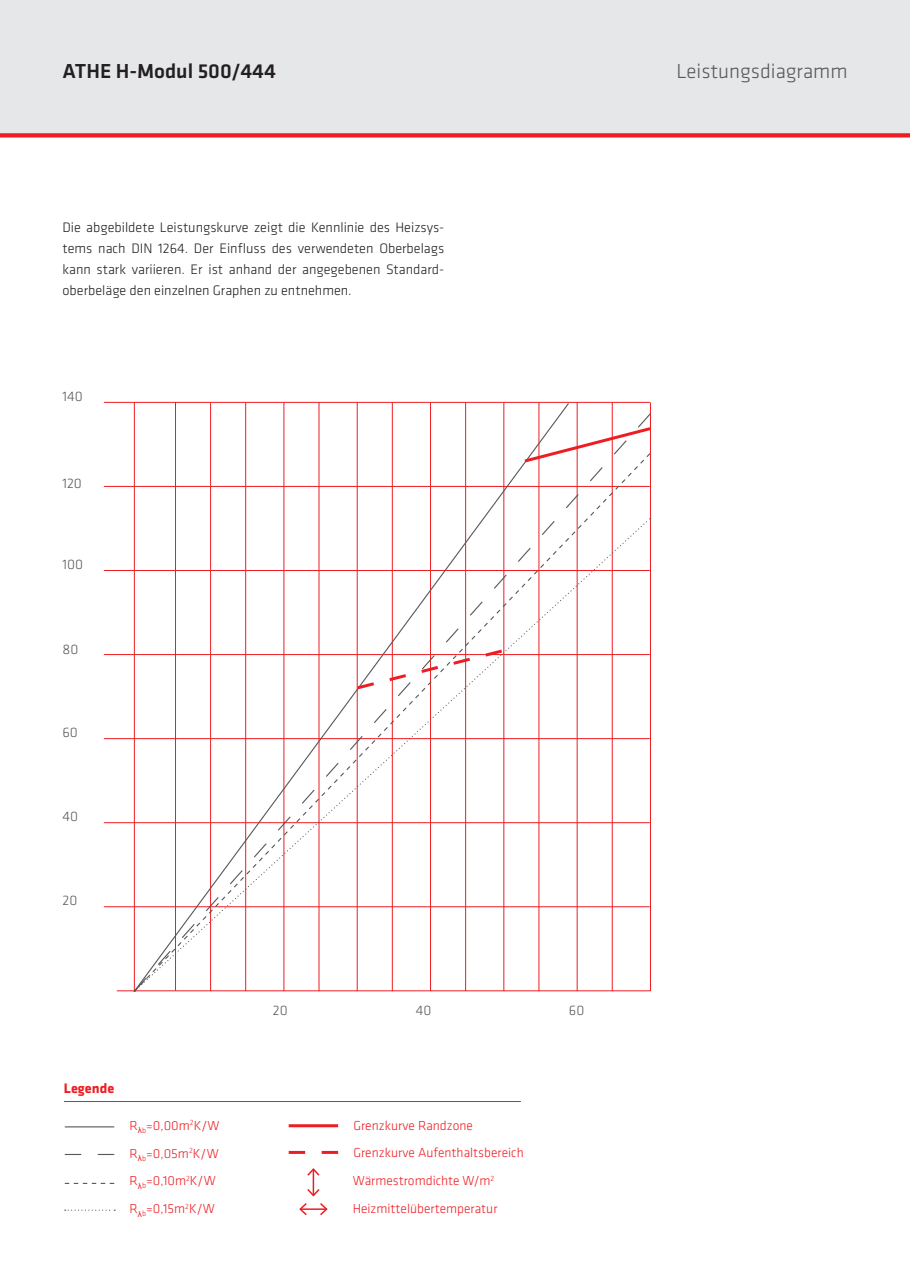
<style>
.page{position:relative;width:910px;height:1280px;background:#fff}
.page>*{position:absolute;margin:0;border:0;box-sizing:border-box;transform-origin:0 0}
.Titel{font:500 21px "Klavika";color:#231f20}
.Titel-2{font:300 21px "Klavika";color:#57585a}
.Zwischentitel{font:300 14.25px/21px "Klavika";color:#231f20;text-align:justify}
.Aufzählung-Box{font:300 14.25px "Klavika";color:#57585a}
.Zwischentitel-2{font:700 14.25px "Klavika";color:#ee1d23}
.Zwischentitel-3{font:300 13.5px "Klavika";color:#ee1d23}
</style>
<div class="page">
<hr style="left:117px;top:990px;width:533px;height:1px;background:#ee1d23">
<hr style="left:104px;top:570px;width:546px;height:1px;background:#ee1d23">
<hr style="left:650px;top:402px;width:1px;height:589px;background:#ee1d23">
<hr style="left:577px;top:402px;width:1px;height:589px;background:#ee1d23">
<hr style="left:612px;top:402px;width:1px;height:589px;background:#ee1d23">
<hr style="left:104px;top:822px;width:546px;height:1px;background:#ee1d23">
<hr style="left:104px;top:654px;width:546px;height:1px;background:#ee1d23">
<hr style="left:104px;top:906px;width:546px;height:1px;background:#ee1d23">
<hr style="left:104px;top:486px;width:546px;height:1px;background:#ee1d23">
<hr style="left:104px;top:402px;width:546px;height:1px;background:#ee1d23">
<hr style="left:104px;top:738px;width:546px;height:1px;background:#ee1d23">
<svg style="left:133px;top:412px;width:519px;height:580px"></svg>
<svg style="left:135px;top:518px;width:515px;height:473px"></svg>
<svg style="left:521px;top:425px;width:131px;height:40px"></svg>
<svg style="left:354px;top:647px;width:151px;height:44px"></svg>
<hr style="left:64px;top:1101px;width:457px;height:1px;background:#ee1d23">
<hr style="left:65px;top:1126px;width:49px;height:1px;background:#57585a">
<hr style="left:289px;top:1124px;width:49px;height:3px;background:#ee1d23">
<svg style="left:289px;top:1151px;width:49px;height:3px"></svg>
<svg style="left:299px;top:1168px;width:29px;height:48px"></svg>
<svg style="left:65px;top:1154px;width:49px;height:1px"></svg>
<svg style="left:65px;top:1183px;width:49px;height:1px"></svg>
<svg style="left:65px;top:1209px;width:50px;height:2px"></svg>
<div style="left:0;top:0;width:910px;height:133px;background:#e6e7e9"></div>
<svg style="left:0;top:133px;width:910px;height:4px;background:#ed292e"></svg>
<p class="Titel" style="left:63px;top:60px;width:215px">ATHE H-Modul 500/444</p>
<p class="Titel-2" style="left:676px;top:60px;width:173px">Leistungsdiagramm</p>
<p class="Zwischentitel" style="left:63px;top:217px;width:383px">Die abgebildete Leistungskurve zeigt die Kennlinie des Heizsys&shy;tems nach DIN 1264. Der Einfluss des verwendeten Oberbelags kann stark variieren. Er ist anhand der angegebenen Standard&shy;oberbeläge den einzelnen Graphen zu entnehmen.</p>
<p class="Aufzählung-Box" style="left:63px;top:388px;width:22px">140</p>
<p class="Aufzählung-Box" style="left:63px;top:476px;width:21px">120</p>
<p class="Aufzählung-Box" style="left:63px;top:557px;width:22px">100</p>
<p class="Aufzählung-Box" style="left:63px;top:641px;width:17px">80</p>
<p class="Aufzählung-Box" style="left:63px;top:725px;width:17px">60</p>
<p class="Aufzählung-Box" style="left:63px;top:809px;width:17px">40</p>
<p class="Aufzählung-Box" style="left:63px;top:893px;width:16px">20</p>
<p class="Zwischentitel-2" style="left:64px;top:1080px;width:52px">Legende</p>
<p class="Zwischentitel-3" style="left:130px;top:1118px;width:91px">R<sub>λ</sub><sub>b</sub>=0,00m<sup>2</sup>K/W</p>
<p class="Zwischentitel-3" style="left:130px;top:1146px;width:91px">R<sub>λ</sub><sub>b</sub>=0,05m<sup>2</sup>K/W</p>
<p class="Zwischentitel-3" style="left:130px;top:1174px;width:88px">R<sub>λ</sub><sub>b</sub>=0,10m<sup>2</sup>K/W</p>
<p class="Zwischentitel-3" style="left:130px;top:1201px;width:87px">R<sub>λ</sub><sub>b</sub>=0,15m<sup>2</sup>K/W</p>
<p class="Aufzählung-Box" style="left:273px;top:1002px;width:16px">20</p>
<p class="Aufzählung-Box" style="left:416px;top:1002px;width:17px">40</p>
<p class="Aufzählung-Box" style="left:569px;top:1002px;width:17px">60</p>
<p class="Zwischentitel-3" style="left:353px;top:1118px;width:121px">Grenzkurve Randzone</p>
<p class="Zwischentitel-3" style="left:353px;top:1145px;width:172px">Grenzkurve Aufenthaltsbereich</p>
<p class="Zwischentitel-3" style="left:353px;top:1173px;width:143px">Wärmestromdichte W/m<sup>2</sup></p>
<p class="Zwischentitel-3" style="left:353px;top:1201px;width:146px">Heizmittelübertemperatur</p>
</div>
